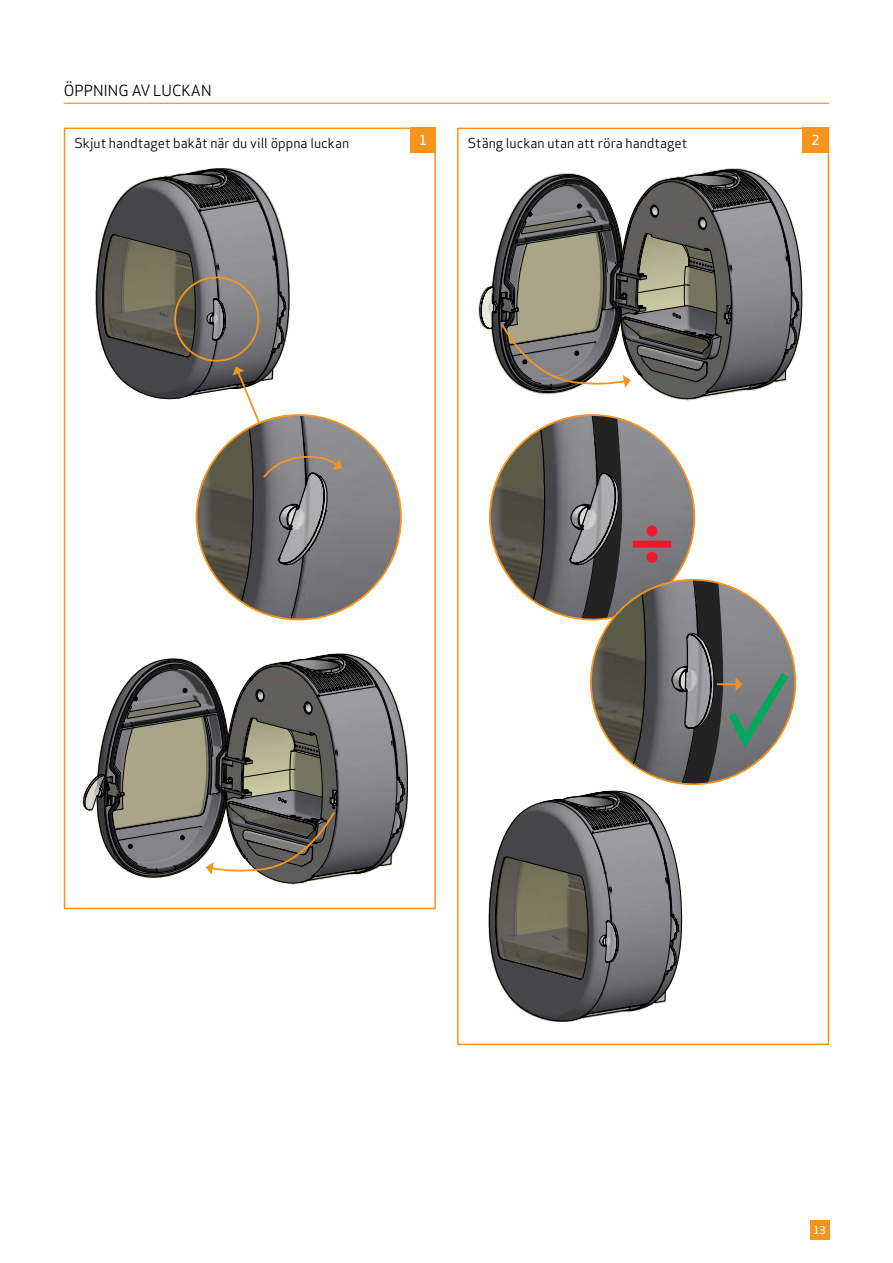
<style>
.page{position:relative;width:893px;height:1263px;background:#fff}
.page>*{position:absolute;margin:0;border:0;box-sizing:border-box;transform-origin:0 0}
.t1{font:700 74.25px "Myriad Pro";color:#ed1b29}
.t2{font:15px "Apex Sans";color:#000}
.t3{font:13.5px "Apex Sans";color:#000}
.t4{font:500 13.5px "Apex Sans";color:#fff}
.t5{font:500 10.5px "Apex Sans";color:#fff}
</style>
<div class="page">
<div style="left:810px;top:1220px;width:19px;height:20px;background:#f7941d"></div>
<div style="left:64px;top:128px;width:372px;height:781px;border:2px solid #f7941d"></div>
<div style="left:410px;top:128px;width:26px;height:25px;background:#f7941d"></div>
<div style="left:802px;top:128px;width:27px;height:25px;background:#f7941d"></div>
<svg style="left:63px;top:629px;width:285px;height:262px"></svg>
<svg style="left:96px;top:168px;width:305px;height:451px"></svg>
<svg style="left:83px;top:654px;width:325px;height:230px"></svg>
<svg style="left:478px;top:138px;width:352px;height:272px"></svg>
<svg style="left:488px;top:784px;width:220px;height:238px"></svg>
<svg style="left:479px;top:169px;width:323px;height:230px"></svg>
<svg style="left:490px;top:415px;width:305px;height:369px"></svg>
<hr style="left:64px;top:103px;width:765px;height:1px;background:#f7941d">
<p class="t2" style="left:64px;top:79px;width:149px">ÖPPNING AV LUCKAN</p>
<p class="t4" style="left:419px;top:128px;width:10px">1</p>
<p class="t4" style="left:812px;top:128px;width:10px">2</p>
<p class="t3" style="left:74px;top:132px;width:276px">Skjut handtaget bakåt när du vill öppna luckan</p>
<p class="t3" style="left:468px;top:132px;width:221px">Stäng luckan utan att röra handtaget</p>
<h1 class="t1" style="left:630px;top:491px;width:46px">÷</h1>
<p class="t5" style="left:813px;top:1221px;width:14px">13</p>
</div>
